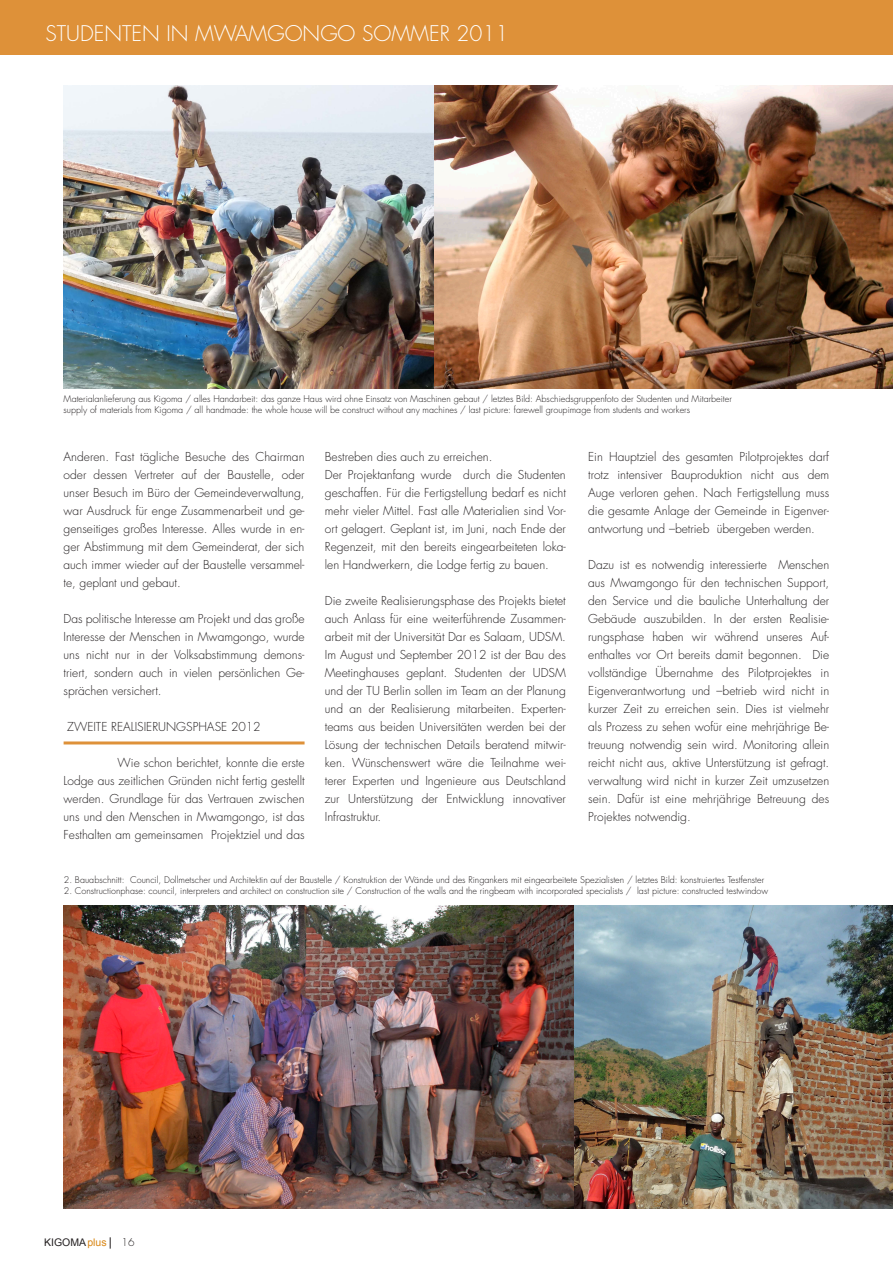
<style>
.page{position:relative;width:893px;height:1263px;background:#fff}
.page>*{position:absolute;margin:0;border:0;box-sizing:border-box;transform-origin:0 0}
.t1{font:300 21px "Futura Std";color:#fff}
.t2{font:300 12px/18px "Futura Std";color:#231f20;text-align:justify}
.t3{font:10.5px "Arial";color:#231f20}
.t4{font:300 10.5px "Futura Std";color:#231f20}
.t5{font:300 9px/10.8px "Futura Std";color:#231f20}
.s1{color:#d98717}
</style>
<div class="page">
<div style="left:0;top:0;width:893px;height:54px;background:#de9139"></div>
<img style="left:64px;top:85px;width:829px;height:304px">
<hr style="left:64px;top:741px;width:241px;height:3px;background:#de9139">
<img style="left:64px;top:905px;width:510px;height:303px">
<img style="left:574px;top:905px;width:319px;height:303px">
<h1 class="t1" style="left:45px;top:21px;width:465px">Stude nten in Mwamgongo Sommer 2011</h1>
<p class="t5" style="left:64px;top:393px;width:670px">Materialanlieferung aus Kigoma / alles Handarbeit: das ganze Haus wird ohne Einsatz von Maschinen gebaut / letztes Bild: Abschiedsgruppenfoto der Studenten und Mitarbeiter supply of materials from Kigoma / all handmade: the whole house will be construct without any machines / last picture: farewell groupimage from students and workers</p>
<p class="t2" style="left:64px;top:448px;width:242px">Anderen. Fast tägliche Besuche des Chairman oder dessen Vertreter auf der Baustelle, oder unser Besuch im Büro der Gemeindeverwaltung, war Ausdruck für enge Zusammenarbeit und ge&shy;genseitiges großes I nteresse. Alles wurde in en&shy;ger Abstimmung mit dem Gemeinderat, der sich auch immer wieder auf der Baustelle versammel&shy;te, geplant und gebaut.</p>
<p class="t2" style="left:64px;top:610px;width:242px">Das politische I nteresse am Projekt und das große I nteresse der Menschen in Mwamgongo, wurde uns nicht nur in der Volksabstimmung demons&shy;triert, sondern auch in vielen persönlichen Ge&shy;sprächen versichert.</p>
<p class="t2" style="left:67px;top:718px;width:195px">Zweite Realisierungsphase 2012</p>
<p class="t2" style="left:64px;top:754px;width:35px">W</p>
<p class="t2" style="left:64px;top:754px;width:242px;text-indent:67px">ie schon berichtet, konnte die erste Lodge aus zeitlichen Gründen nicht fertig gestellt werden. Grundlage für das Vertrauen zwischen uns und den Menschen in Mwamgongo, ist das Festhalten am gemeinsamen Projektziel und das</p>
<p class="t2" style="left:325px;top:448px;width:242px;text-align:left">Bestreben dies auch zu erreichen.<br>Der Projektanfang wurde durch die Studenten geschaffen. Für die Fertigstellung bedarf es nicht mehr vieler Mittel. Fast alle Materialien sind Vor&shy;ort gelagert. Geplant ist, im Juni, nach Ende der Regenzeit, mit den bereits eingearbeiteten loka&shy;len Handwerkern, die Lodge fertig zu bauen.</p>
<p class="t2" style="left:325px;top:592px;width:242px;text-align:left">Die zweite Realisierungsphase des Projekts bietet auch Anlass für eine weiterführende Zusammen&shy;arbeit mit der Universität Dar es Salaam, UDSM.<br>I m August und September 2012 ist der Bau des Meetinghauses geplant. Studenten der UDSM und der TU Berlin sollen im Team an der Planung und an der Realisierung mitarbeiten. Experten&shy;teams aus beiden Universitäten werden bei der Lösung der technischen Details beratend mitwir&shy;ken. Wünschenswert wäre die Teilnahme wei&shy;terer Experten und I ngenieure aus Deutschland zur Unterstützung der Entwicklung innovativer I nfrastruktur.</p>
<p class="t2" style="left:588px;top:448px;width:242px">Ein Hauptziel des gesamten Pilotprojektes darf trotz intensiver Bauproduktion nicht aus dem Auge verloren gehen. Nach Fertigstellung muss die gesamte Anlage der Gemeinde in Eigenver&shy;antwortung und –betrieb übergeben werden.</p>
<p class="t2" style="left:588px;top:556px;width:242px">Dazu ist es notwendig interessierte Menschen aus Mwamgongo für den technischen Support, den Service und die bauliche Unterhaltung der Gebäude auszubilden. I n der ersten Realisie&shy;rungsphase haben wir während unseres Auf&shy;enthaltes vor Ort bereits damit begonnen. Die vollständige Übernahme des Pilotprojektes in Eigenverantwortung und –betrieb wird nicht in kurzer Zeit zu erreichen sein. Dies ist vielmehr als Prozess zu sehen wofür eine mehrjährige Be&shy;treuung notwendig sein wird. Monitoring allein reicht nicht aus, aktive Unterstützung ist gefragt. verwaltung wird nicht in kurzer Zeit umzusetzen sein. Dafür ist eine mehrjährige Betreuung des Projektes notwendig.</p>
<p class="t5" style="left:64px;top:875px;width:702px">2. Bauabschnitt: Council, Dollmetscher und Architektin auf der Baustelle / Konstruktion der Wände und des Ringankers mit eingearbeitete Spezialisten / letztes Bild: konstruiertes Testfenster</p>
<p class="t5" style="left:64px;top:886px;width:706px">2. Constructionphase: council, interpreters and architect on construction site / Construction of the walls and the ringbeam with incorporated specialists / last picture: constructed testwindow</p>
<p class="t3" style="left:44px;top:1235px;width:64px">KIGOMA<span class="s1">plus</span></p>
<p class="t4" style="left:122px;top:1236px;width:15px">16</p>
</div>
